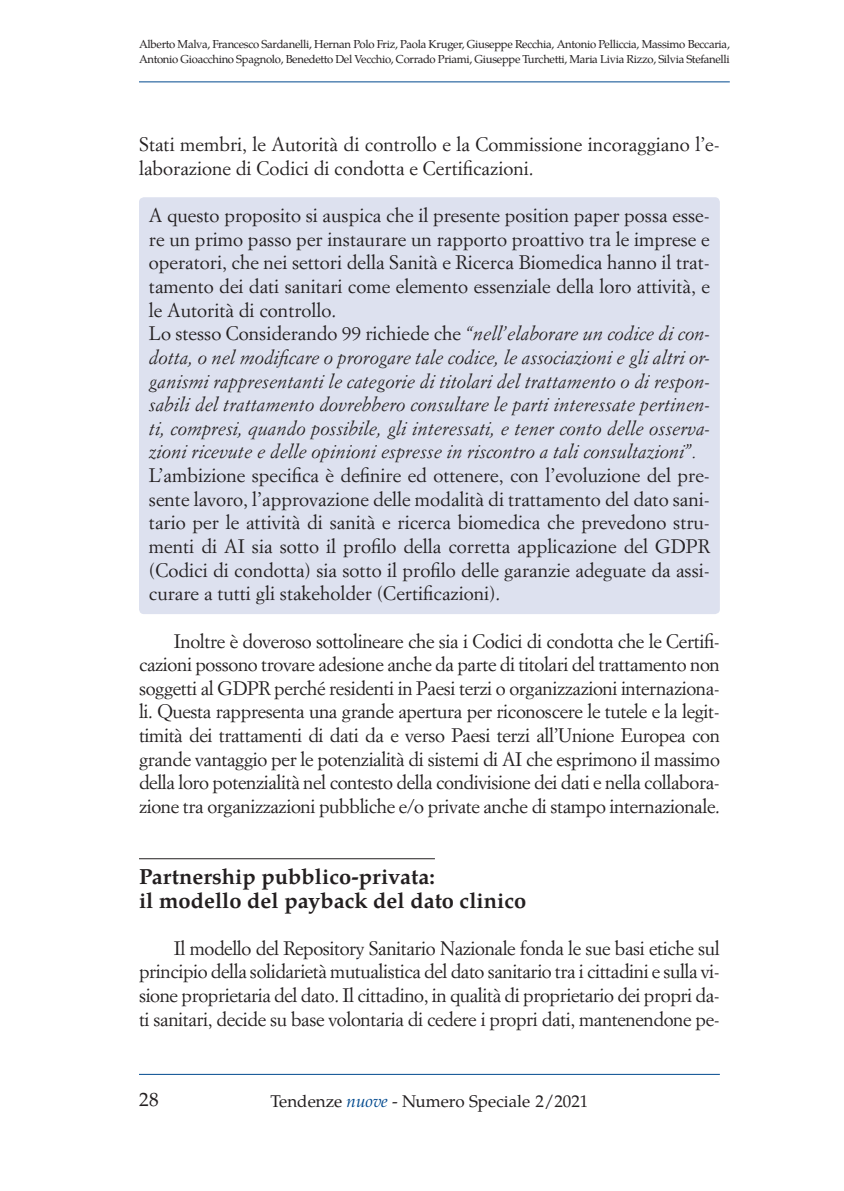
<style>
.page{position:relative;width:844px;height:1191px;background:#fff}
.page>*{position:absolute;margin:0;border:0;box-sizing:border-box;transform-origin:0 0}
.t1{font:700 21.88px/23.6px "Te X Gyre Pagella";color:#231f20}
.t2{font:19.25px/23.6px "Simoncini Garamond Std";color:#231f20;text-align:justify}
.t3{font:italic 19.25px/23.6px "Simoncini Garamond Std";color:#231f20}
.t4{font:19.25px "Te X Gyre Pagella";color:#231f20}
.t5{font:16.97px "Te X Gyre Pagella";color:#231f20}
.t6{font:11.55px/14.9px "Te X Gyre Pagella";letter-spacing:-.03em;color:#231f20}
.s1{font-style:normal}
.s2{font-style:italic;color:#01498e}
</style>
<div class="page">
<hr style="left:139px;top:1074px;width:580px;height:1px;background:#01498e">
<hr style="left:139px;top:82px;width:590px;height:1px;background:#01498e">
<div style="left:139px;top:197px;width:580px;height:417px;background:#dde1ef;border-radius:5px"></div>
<hr style="left:139px;top:858px;width:296px;height:1px;background:#231f20">
<p class="t6" style="left:139px;top:36px;width:592px">Alberto Malva, Francesco Sardanelli, Hernan Polo Friz, Paola Kruger, Giuseppe Recchia, Antonio Pelliccia, Massimo Beccaria,<br>Antonio Gioacchino Spagnolo, Benedetto Del Vecchio, Corrado Priami, Giuseppe Turchetti, Maria Livia Rizzo, Silvia Stefanelli</p>
<p class="t2" style="left:139px;top:132px;width:582px">Stati membri, le Autorità di controllo e la Commissione incoraggiano l’e&shy;laborazione di Codici di condotta e Certificazioni.</p>
<p class="t3" style="left:149px;top:203px;width:562px"><span class="s1">A questo proposito si auspica che il presente position paper possa esse&shy;re un primo passo per instaurare un rapporto proattivo tra le imprese e operatori, che nei settori della Sanità e Ricerca Biomedica hanno il trat&shy;tamento dei dati sanitari come elemento essenziale della loro attività, e le Autorità di controllo.<br>Lo stesso Considerando 99 richiede che</span> “nell’elaborare un codice di con&shy;dotta, o nel modificare o prorogare tale codice, le associazioni e gli altri or&shy;ganismi rappresentanti le categorie di titolari del trattamento o di respon&shy;sabili del trattamento dovrebbero consultare le parti interessate pertinen&shy;ti, compresi, quando possibile, gli interessati, e tener conto delle osserva&shy;zioni ricevute e delle opinioni espresse in riscontro a tali consultazioni”.</p>
<p class="t2" style="left:149px;top:463px;width:562px">L’ambizione specifica è definire ed ottenere, con l’evoluzione del pre&shy;sente lavoro, l’approvazione delle modalità di trattamento del dato sani&shy;tario per le attività di sanità e ricerca biomedica che prevedono stru&shy;menti di AI sia sotto il profilo della corretta applicazione del GDPR (Codici di condotta) sia sotto il profilo delle garanzie adeguate da assi&shy;curare a tutti gli stakeholder (Certificazioni).</p>
<p class="t2" style="left:139px;top:628px;width:582px;text-indent:35px">Inoltre è doveroso sottolineare che sia i Codici di condotta che le Certifi&shy;cazioni possono trovare adesione anche da parte di titolari del trattamento non soggetti al GDPR perché residenti in Paesi terzi o organizzazioni internaziona&shy;li. Questa rappresenta una grande apertura per riconoscere le tutele e la legit&shy;timità dei trattamenti di dati da e verso Paesi terzi all’Unione Europea con grande vantaggio per le potenzialità di sistemi di AI che esprimono il massimo della loro potenzialità nel contesto della condivisione dei dati e nella collabora&shy;zione tra organizzazioni pubbliche e/o private anche di stampo internazionale.</p>
<p class="t1" style="left:139px;top:863px;width:389px">Partnership pubblico-privata:<br>il modello del payback del dato clinico</p>
<p class="t2" style="left:139px;top:936px;width:582px;text-indent:35px">Il modello del Repository Sanitario Nazionale fonda le sue basi etiche sul principio della solidarietà mutualistica del dato sanitario tra i cittadini e sulla vi&shy;sione proprietaria del dato. Il cittadino, in qualità di proprietario dei propri da&shy;ti sanitari, decide su base volontaria di cedere i propri dati, mantenendone pe-</p>
<p class="t4" style="left:139px;top:1084px;width:21px">28</p>
<p class="t5" style="left:270px;top:1088px;width:319px">Tendenze <span class="s2">nuove</span> - Numero Speciale 2/2021</p>
</div>
